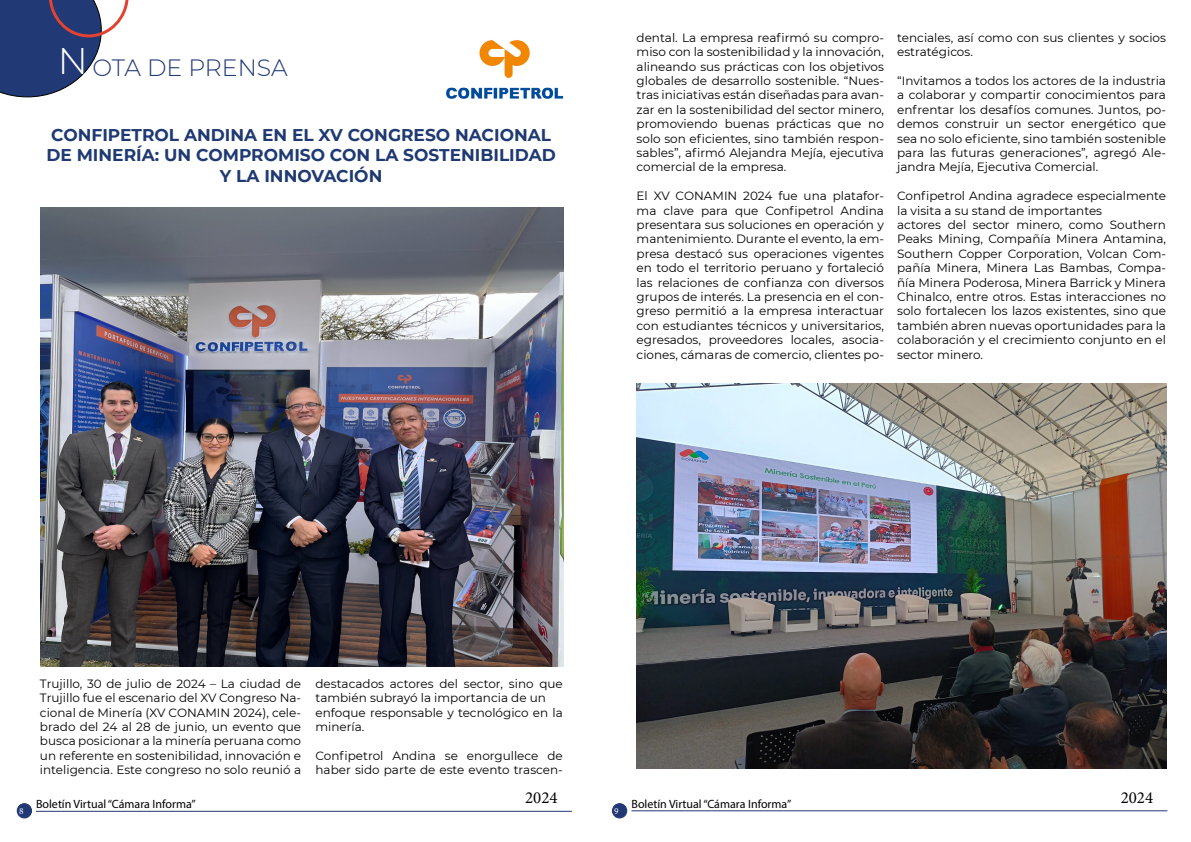
<style>
.page{position:relative;width:1191px;height:842px;background:#fff}
.page>*{position:absolute;margin:0;border:0;box-sizing:border-box;transform-origin:0 0}
.t1{font:300 23.5px "Montserrat";color:#1f3972}
.t2{font:700 17px/20.4px "Montserrat";color:#1f3972;text-align:center}
.t3{font:16.9px "Minion Pro";color:#000}
.t4{font:12px/14.4px "Montserrat";color:#000;text-align:justify}
.t5{font:12px "Myriad Pro";color:#000}
.t6{font:9.4px "Minion Pro";color:#fff}
.s1{font-size:37px;color:#fff}
</style>
<div class="page">
<hr style="left:36px;top:811px;width:536px;height:1px;background:#233776">
<hr style="left:631px;top:810px;width:536px;height:1px;background:#233776">
<div style="left:17px;top:804px;width:15px;height:14px;background:#223875;border-radius:50%"></div>
<div style="left:17px;top:803px;width:15px;height:15px;border:1px solid #213974;border-radius:50%"></div>
<div style="left:612px;top:804px;width:15px;height:14px;background:#223875;border-radius:50%"></div>
<div style="left:612px;top:803px;width:15px;height:15px;border:1px solid #213974;border-radius:50%"></div>
<svg style="left:0;top:0;width:129px;height:97px"></svg>
<img style="left:41px;top:208px;width:522px;height:458px">
<img style="left:446px;top:40px;width:117px;height:59px">
<img style="left:636px;top:383px;width:530px;height:385px">
<h1 class="t1" style="left:58px;top:51px;width:231px"><span class="s1">N</span> OTA DE PRENSA</h1>
<h2 class="t2" style="left:46px;top:124px;width:511px">CONFIPETROL ANDINA EN EL XV CONGRESO NACIONAL<br>DE MINERÍA: UN COMPROMISO CON LA SOSTENIBILIDAD<br>Y LA INNOVACIÓN</h2>
<p class="t4" style="left:636px;top:30px;width:249px">dental. La empresa reafirmó su compro&shy;miso con la sostenibilidad y la innovación, alineando sus prácticas con los objetivos globales de desarrollo sostenible. “Nues&shy;tras iniciativas están diseñadas para avan&shy;zar en la sostenibilidad del sector minero, promoviendo buenas prácticas que no solo son eficientes, sino también respon&shy;sables”, afirmó Alejandra Mejía, ejecutiva comercial de la empresa.</p>
<p class="t4" style="left:636px;top:188px;width:249px">El XV CONAMIN 2024 fue una platafor&shy;ma clave para que Confipetrol Andina presentara sus soluciones en operación y mantenimiento. Durante el evento, la em&shy;presa destacó sus operaciones vigentes en todo el territorio peruano y fortaleció las relaciones de confianza con diversos grupos de interés. La presencia en el con&shy;greso permitió a la empresa interactuar con estudiantes técnicos y universitarios, egresados, proveedores locales, asocia&shy;ciones, cámaras de comercio, clientes po-</p>
<p class="t4" style="left:897px;top:30px;width:270px">tenciales, así como con sus clientes y socios estratégicos.</p>
<p class="t4" style="left:897px;top:73px;width:270px">“Invitamos a todos los actores de la industria a colaborar y compartir conocimientos para enfrentar los desafíos comunes. Juntos, po&shy;demos construir un sector energético que sea no solo eficiente, sino también sostenible para las futuras generaciones”, agregó Ale&shy;jandra Mejía, Ejecutiva Comercial.</p>
<p class="t4" style="left:897px;top:188px;width:270px;text-align:left">Confipetrol Andina agradece especialmente la visita a su stand de importantes<br>actores del sector minero, como Southern Peaks Mining, Compañía Minera Antamina, Southern Copper Corporation, Volcan Com&shy;pañía Minera, Minera Las Bambas, Compa&shy;ñía Minera Poderosa, Minera Barrick y Minera Chinalco, entre otros. Estas interacciones no solo fortalecen los lazos existentes, sino que también abren nuevas oportunidades para la colaboración y el crecimiento conjunto en el sector minero.</p>
<p class="t4" style="left:40px;top:676px;width:263px">Trujillo, 30 de julio de 2024 – La ciudad de Trujillo fue el escenario del XV Congreso Na&shy;cional de Minería (XV CONAMIN 2024), cele&shy;brado del 24 al 28 de junio, un evento que busca posicionar a la minería peruana como un referente en sostenibilidad, innovación e inteligencia. Este congreso no solo reunió a</p>
<p class="t4" style="left:315px;top:676px;width:249px;text-align:left">destacados actores del sector, sino que también subrayó la importancia de un enfoque responsable y tecnológico en la minería.</p>
<p class="t4" style="left:315px;top:748px;width:249px">Confipetrol Andina se enorgullece de haber sido parte de este evento trascen-</p>
<h3 class="t3" style="left:525px;top:786px;width:34px">2024</h3>
<h3 class="t3" style="left:1120px;top:786px;width:34px">2024</h3>
<p class="t5" style="left:36px;top:797px;width:161px">Boletín Virtual “Cámara Informa”</p>
<p class="t5" style="left:631px;top:796px;width:161px">Boletín Virtual “Cámara Informa”</p>
<p class="t6" style="left:19px;top:805px;width:6px">8</p>
<p class="t6" style="left:614px;top:805px;width:6px">9</p>
</div>
